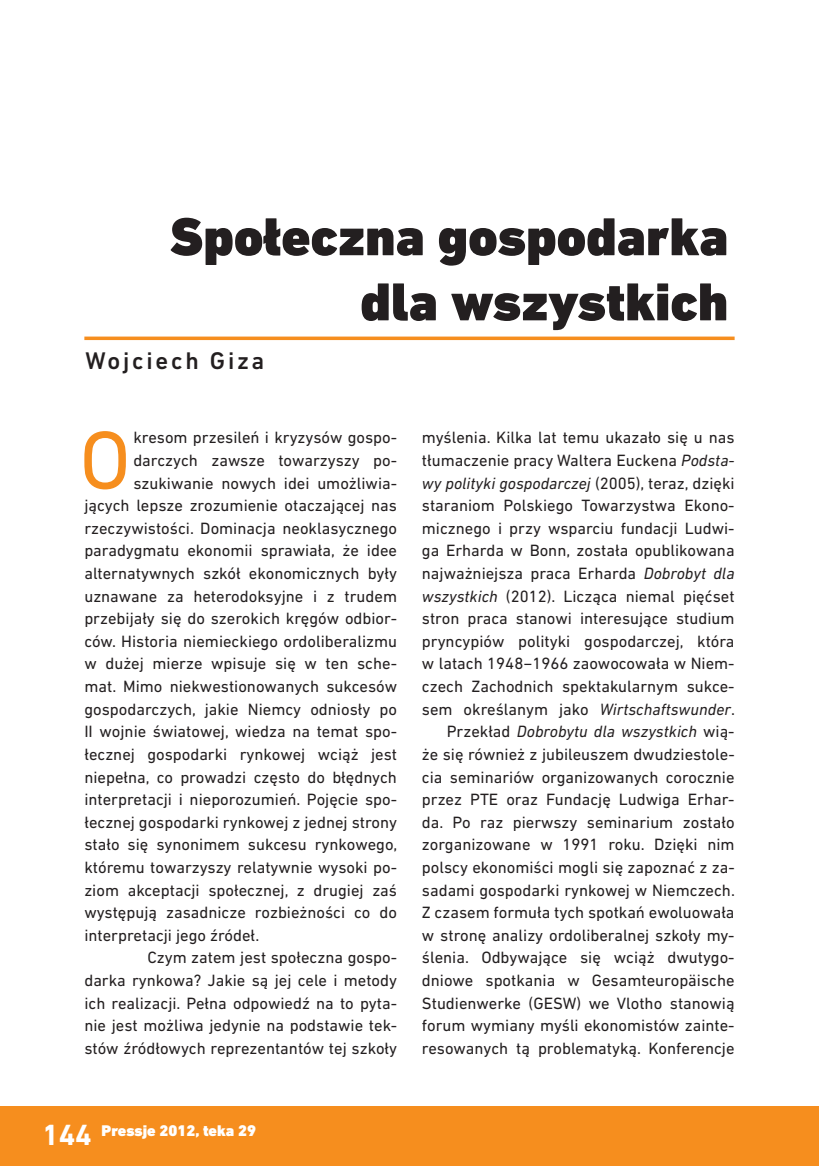
<style>
.page{position:relative;width:819px;height:1166px;background:#fff}
.page>*{position:absolute;margin:0;border:0;box-sizing:border-box;transform-origin:0 0}
.t1{font:83.12px "DIN Next LT Pro";color:#f68e1e}
.t2{font:900 54.25px/65.1px "DIN Next LT Pro";color:#231f20;text-align:right}
.t3{font:700 29.75px "DIN Next LT Pro";color:#fff}
.t4{font:500 24.5px "DIN Next LT Pro";letter-spacing:.11em;color:#231f20}
.t5{font:16.62px/22.6px "DIN Next LT Pro";color:#231f20;text-align:right}
.t6{font:900 15.75px "DIN Next LT Pro";color:#fff}
.s1{font-style:italic}
</style>
<div class="page">
<div style="left:0;top:1106px;width:819px;height:60px;background:#f68e1e"></div>
<svg style="left:84px;top:336px;width:650px;height:4px;background:#f79d3d"></svg>
<h2 class="t2" style="left:170px;top:204px;width:560px">Społeczna gospodarka dla wszystkich</h2>
<h3 class="t4" style="left:86px;top:347px;width:180px">Wojciech Giza</h3>
<h1 class="t1" style="left:79px;top:412px;width:53px">O</h1>
<p class="t5" style="left:133px;top:426px;width:265px">kresom przesileń i kryzysów gospo-</p>
<p class="t5" style="left:133px;top:449px;width:265px">darczych zawsze towarzyszy po-</p>
<p class="t5" style="left:133px;top:471px;width:265px">szukiwanie nowych idei umożliwia-</p>
<p class="t5" style="left:84px;top:494px;width:314px">jących lepsze zrozumienie otaczającej nas</p>
<p class="t5" style="left:84px;top:517px;width:314px">rzeczywistości. Dominacja neoklasycznego</p>
<p class="t5" style="left:84px;top:539px;width:314px">paradygmatu ekonomii sprawiała, że idee</p>
<p class="t5" style="left:84px;top:562px;width:314px">alternatywnych szkół ekonomicznych były</p>
<p class="t5" style="left:84px;top:584px;width:314px">uznawane za heterodoksyjne i z trudem</p>
<p class="t5" style="left:84px;top:607px;width:314px">przebijały się do szerokich kręgów odbior-</p>
<p class="t5" style="left:84px;top:630px;width:314px">ców. Historia niemieckiego ordoliberalizmu</p>
<p class="t5" style="left:84px;top:652px;width:314px">w dużej mierze wpisuje się w ten sche-</p>
<p class="t5" style="left:84px;top:675px;width:314px">mat. Mimo niekwestionowanych sukcesów</p>
<p class="t5" style="left:84px;top:697px;width:314px">gospodarczych, jakie Niemcy odniosły po</p>
<p class="t5" style="left:84px;top:720px;width:314px">II wojnie światowej, wiedza na temat spo-</p>
<p class="t5" style="left:84px;top:743px;width:314px">łecznej gospodarki rynkowej wciąż jest</p>
<p class="t5" style="left:84px;top:765px;width:314px">niepełna, co prowadzi często do błędnych</p>
<p class="t5" style="left:84px;top:788px;width:314px">interpretacji i nieporozumień. Pojęcie spo-</p>
<p class="t5" style="left:84px;top:810px;width:314px">łecznej gospodarki rynkowej z jednej strony</p>
<p class="t5" style="left:84px;top:833px;width:314px">stało się synonimem sukcesu rynkowego,</p>
<p class="t5" style="left:84px;top:856px;width:314px">któremu towarzyszy relatywnie wysoki po-</p>
<p class="t5" style="left:84px;top:878px;width:314px">ziom akceptacji społecznej, z drugiej zaś</p>
<p class="t5" style="left:84px;top:901px;width:314px">występują zasadnicze rozbieżności co do</p>
<p class="t5" style="left:84px;top:923px;width:176px">interpretacji jego źródeł.</p>
<p class="t5" style="left:147px;top:946px;width:251px">Czym zatem jest społeczna gospo-</p>
<p class="t5" style="left:84px;top:969px;width:314px">darka rynkowa? Jakie są jej cele i metody</p>
<p class="t5" style="left:84px;top:991px;width:314px">ich realizacji. Pełna odpowiedź na to pyta-</p>
<p class="t5" style="left:84px;top:1014px;width:314px">nie jest możliwa jedynie na podstawie tek-</p>
<p class="t5" style="left:84px;top:1037px;width:314px">stów źródłowych reprezentantów tej szkoły</p>
<p class="t5" style="left:422px;top:426px;width:314px">myślenia. Kilka lat temu ukazało się u nas tłumaczenie pracy Waltera Euckena <span class="s1">Podsta&shy;wy polityki gospodarczej</span> (2005), teraz, dzięki staraniom Polskiego Towarzystwa Ekono&shy;micznego i przy wsparciu fundacji Ludwi&shy;ga Erharda w Bonn, została opublikowana najważniejsza praca Erharda <span class="s1">Dobrobyt dla wszystkich</span> (2012). Licząca niemal pięćset stron praca stanowi interesujące studium pryncypiów polityki gospodarczej, która w latach 1948−1966 zaowocowała w Niem&shy;czech Zachodnich spektakularnym sukce&shy;sem określanym jako <span class="s1">Wirtschaftswunder</span>.<br>Przekład <span class="s1">Dobrobytu dla wszystkich</span> wią-<br>że się również z jubileuszem dwudziestole&shy;cia seminariów organizowanych corocznie przez PTE oraz Fundację Ludwiga Erhar&shy;da. Po raz pierwszy seminarium zostało zorganizowane w 1991 roku. Dzięki nim polscy ekonomiści mogli się zapoznać z za&shy;sadami gospodarki rynkowej w Niemczech.<br>Z czasem formuła tych spotkań ewoluowała w stronę analizy ordoliberalnej szkoły my&shy;ślenia. Odbywające się wciąż dwutygo&shy;dniowe spotkania w Gesamteuropäische Studienwerke (GESW) we Vlotho stanowią forum wymiany myśli ekonomistów zainte&shy;resowanych tą problematyką. Konferencje</p>
<h3 class="t3" style="left:42px;top:1118px;width:51px">144</h3>
<p class="t6" style="left:102px;top:1121px;width:156px">Pressje 2012, teka 29</p>
</div>
